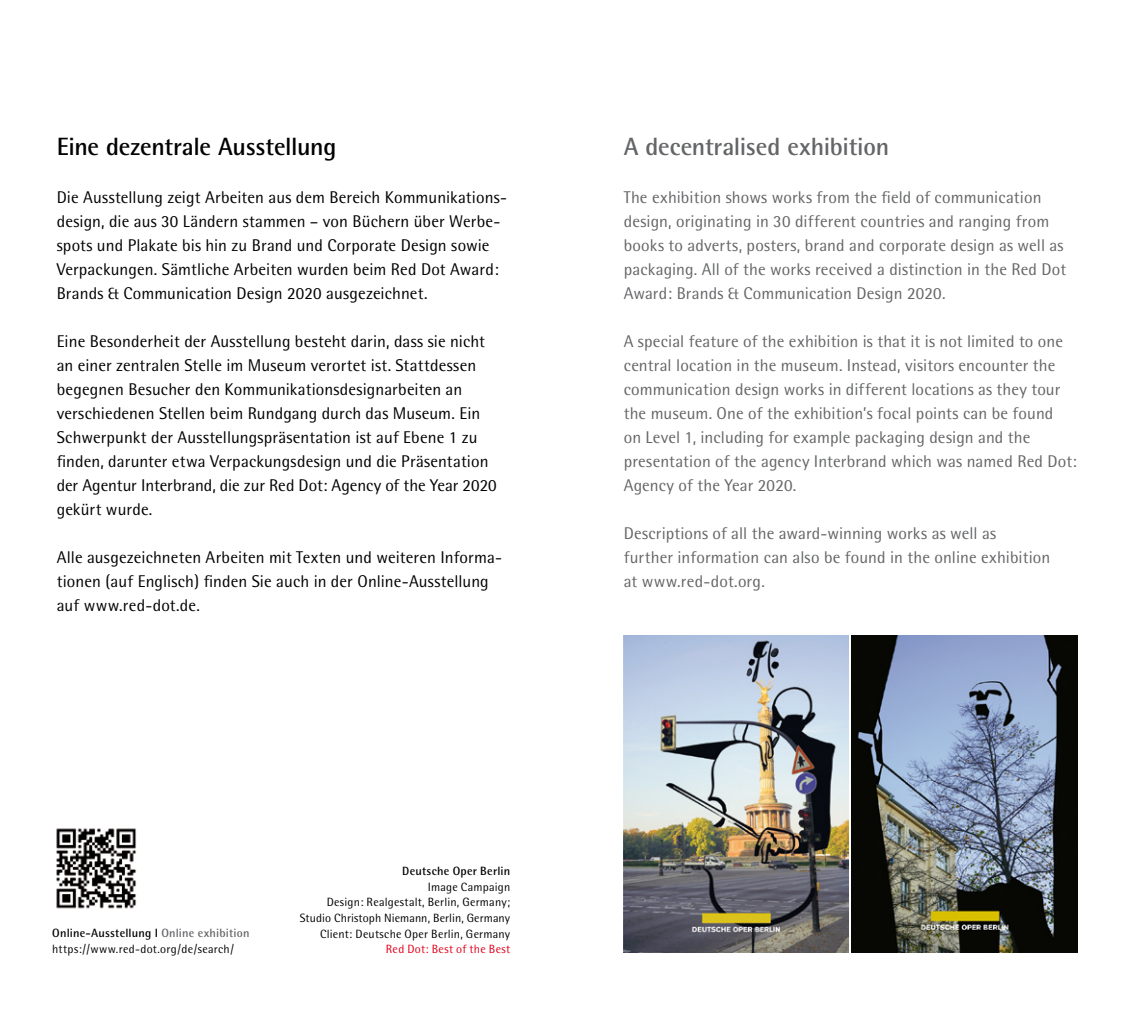
<style>
.page{position:relative;width:1134px;height:1021px;background:#fff}
.page>*{position:absolute;margin:0;border:0;box-sizing:border-box;transform-origin:0 0}
.t1{font:700 25px "Rotis Semi Sans";letter-spacing:-.01em;color:#000}
.t2{font:700 25px "Rotis Semi Sans";letter-spacing:-.01em;color:#646567}
.t3{font:17px/24px "Rotis Semi Sans";letter-spacing:.005em;color:#000}
.t4{font:17px/24px "Rotis Semi Sans";letter-spacing:.01em;color:#646567}
.t5{font:12px "Rotis Semi Sans";letter-spacing:.015em;color:#000}
.t6{font:700 12px "Rotis Semi Sans";letter-spacing:.015em;color:#000}
.t7{font:12px "Rotis Semi Sans";letter-spacing:.03em;color:#e2001a}
.s1{color:#646567}
</style>
<div class="page">
<img style="left:56px;top:828px;width:81px;height:81px">
<img style="left:624px;top:635px;width:225px;height:317px">
<img style="left:852px;top:635px;width:225px;height:317px">
<p class="t1" style="left:57px;top:131px;width:281px">Eine dezentrale Ausstellung</p>
<p class="t3" style="left:57px;top:185px;width:452px">Die Ausstellung zeigt Arbeiten aus dem Bereich Kommunikations&shy;design, die aus 30 Ländern stammen – von Büchern über Werbe&shy;spots und Plakate bis hin zu Brand und Corporate Design sowie Verpackungen. Sämtliche Arbeiten wurden beim Red Dot Award:<br>Brands &amp; Communication Design 2020 ausgezeichnet.</p>
<p class="t3" style="left:57px;top:329px;width:430px">Eine Besonderheit der Ausstellung besteht darin, dass sie nicht</p>
<p class="t3" style="left:57px;top:353px;width:441px">an einer zentralen Stelle im Museum verortet ist. Stattdessen begegnen Besucher den Kommunikationsdesignarbeiten an verschiedenen Stellen beim Rundgang durch das Museum. Ein Schwerpunkt der Ausstellungspräsentation ist auf Ebene 1 zu finden, darunter etwa Verpackungsdesign und die Präsentation der Agentur Interbrand, die zur Red Dot: Agency of the Year 2020 gekürt wurde.</p>
<p class="t3" style="left:57px;top:545px;width:447px">Alle ausgezeichneten Arbeiten mit Texten und weiteren Informa&shy;tionen (auf Englisch) finden Sie auch in der Online-Ausstellung auf www.red-dot.de.</p>
<p class="t6" style="left:52px;top:926px;width:199px">Online-Ausstellung I <span class="s1">Online exhibition</span></p>
<p class="t5" style="left:52px;top:941px;width:183px">https://www.red-dot.org/de/search/</p>
<p class="t6" style="left:402px;top:864px;width:109px">Deutsche Oper Berlin</p>
<p class="t5" style="left:428px;top:879px;width:84px">Image Campaign</p>
<p class="t5" style="left:327px;top:895px;width:185px">Design: Realgestalt, Berlin, Germany;</p>
<p class="t5" style="left:300px;top:910px;width:212px">Studio Christoph Niemann, Berlin, Germany</p>
<p class="t5" style="left:320px;top:926px;width:192px">Client: Deutsche Oper Berlin, Germany</p>
<p class="t7" style="left:386px;top:941px;width:126px">Red Dot: Best of the Best</p>
<p class="t2" style="left:624px;top:131px;width:267px">A decentralised exhibition</p>
<p class="t4" style="left:624px;top:185px;width:444px">The exhibition shows works from the field of communication design, originating in 30 different countries and ranging from books to adverts, posters, brand and corporate design as well as packaging. All of the works received a distinction in the Red Dot Award: Brands &amp; Communication Design 2020.</p>
<p class="t4" style="left:624px;top:329px;width:455px">A special feature of the exhibition is that it is not limited to one central location in the museum. Instead, visitors encounter the communication design works in different locations as they tour the museum. One of the exhibition’s focal points can be found<br>on Level 1, including for example packaging design and the presentation of the agency Interbrand which was named Red Dot:<br>Agency of the Year 2020.</p>
<p class="t4" style="left:624px;top:521px;width:374px">Descriptions of all the award-winning works as well as</p>
<p class="t4" style="left:624px;top:545px;width:428px">further information can also be found in the online exhibition</p>
<p class="t4" style="left:624px;top:569px;width:143px">at www.red-dot.org.</p>
</div>
